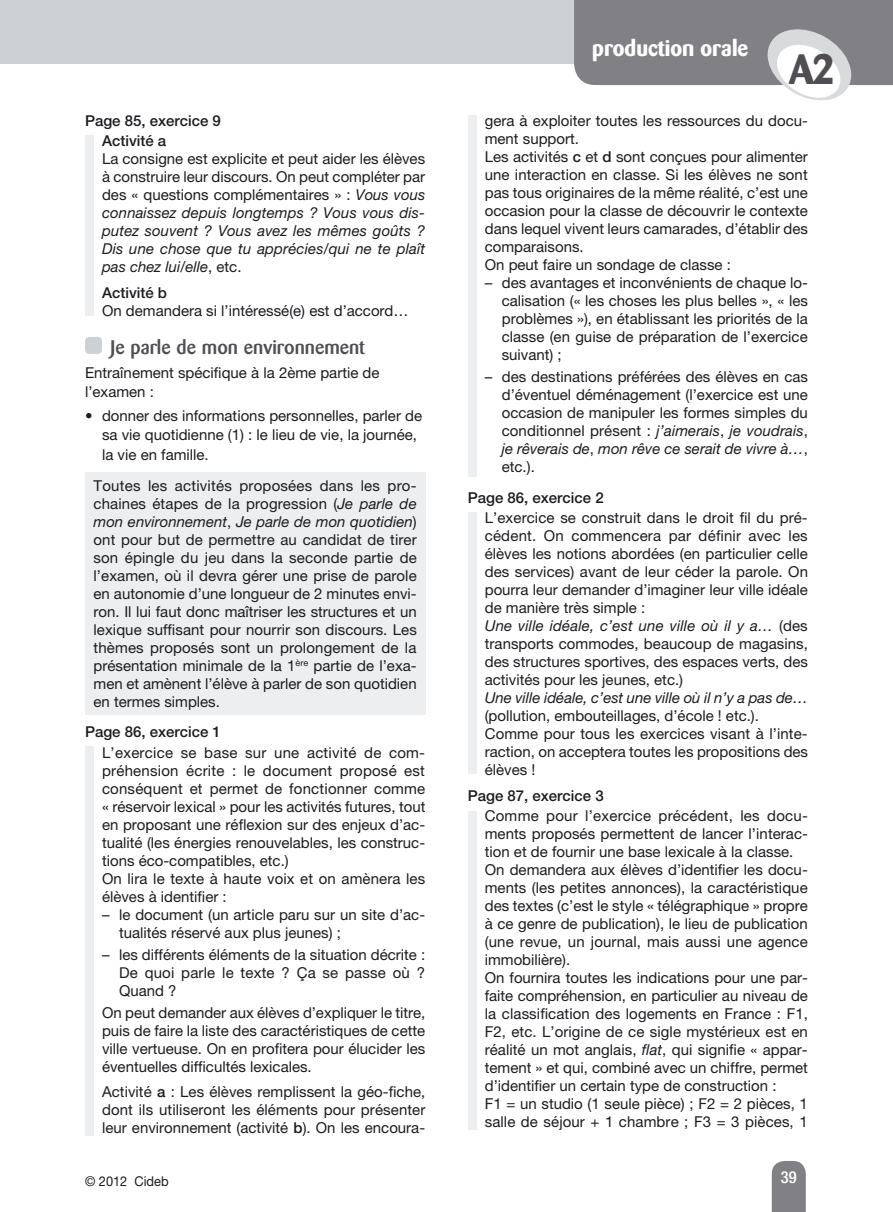
<style>
.page{position:relative;width:893px;height:1212px;background:#fff}
.page>*{position:absolute;margin:0;border:0;box-sizing:border-box;transform-origin:0 0}
.t1{font:700 42px "Barmeno";color:#504e53}
.t2{font:700 22.5px "Barmeno";color:#fff}
.t3{font:500 19.5px "Barmeno";color:#504e53}
.t4{font:500 condensed 16.5px "Helvetica Neue LT Std";color:#fff}
.t5{font:15px/18px "Helvetica Neue LT Std";color:#1b1c20}
.t6{font:italic 15px/18px "Helvetica Neue LT Std";color:#1b1c20;text-align:justify}
.t7{font:500 15px/20.1px "Helvetica Neue LT Std";color:#1b1c20}
.t8{font:13.5px "Helvetica Neue";color:#1b1c20;scale:.95 1}
.s1{font-style:normal}
.s2{font-style:italic}
.s3{font-weight:500}
</style>
<div class="page">
<div style="left:772px;top:1161px;width:34px;height:51px;background:#818084"></div>
<div style="left:0;top:0;width:893px;height:64px;background:#ced1d3"></div>
<svg style="left:574px;top:0;width:319px;height:101px"></svg>
<div style="left:85px;top:472px;width:340px;height:243px;background:#edeeef"></div>
<div style="left:85px;top:337px;width:17px;height:17px;background:#ced1d3;border-radius:4px"></div>
<div style="left:85px;top:135px;width:9px;height:181px;background:#edeeef"></div>
<div style="left:85px;top:747px;width:9px;height:389px;background:#edeeef"></div>
<div style="left:468px;top:115px;width:8px;height:361px;background:#edeeef"></div>
<div style="left:468px;top:512px;width:8px;height:262px;background:#edeeef"></div>
<div style="left:468px;top:811px;width:8px;height:319px;background:#edeeef"></div>
<p class="t7" style="left:102px;top:110px;width:120px;text-indent:-17px">Page 85, exercice 9<br>Activité a</p>
<p class="t6" style="left:102px;top:149px;width:325px"><span class="s1">La consigne est explicite et peut aider les élèves à construire leur discours. On peut compléter par des « questions complémentaires » :</span> Vous vous connaissez depuis longtemps ? Vous vous dis&shy;putez souvent ? Vous avez les mêmes goûts ?<br>Dis une chose que tu apprécies/qui ne te plaît pas chez lui/elle<span class="s1">, etc.</span></p>
<p class="t7" style="left:102px;top:283px;width:67px">Activité b</p>
<p class="t5" style="left:102px;top:302px;width:308px">On demandera si l’intéressé(e) est d’accord…</p>
<h3 class="t3" style="left:111px;top:336px;width:256px">Je parle de mon environnement</h3>
<p class="t5" style="left:85px;top:362px;width:296px;line-height:19.5px">Entraînement spécifique à la 2ème partie de l’examen :</p>
<p class="t5" style="left:102px;top:406px;width:322px;line-height:19.5px;text-indent:-17px">• donner des informations personnelles, parler de sa vie quotidienne (1) : le lieu de vie, la journée, la vie en famille.</p>
<p class="t5" style="left:94px;top:476px;width:325px;text-align:justify">Toutes les activités proposées dans les pro&shy;chaines étapes de la progression (<span class="s2">Je parle de mon environnement</span>, <span class="s2">Je parle de mon quotidien</span>) ont pour but de permettre au candidat de tirer son épingle du jeu dans la seconde partie de l’examen, où il devra gérer une prise de parole en autonomie d’une longueur de 2 minutes envi&shy;ron. Il lui faut donc maîtriser les structures et un lexique suffisant pour nourrir son discours. Les thèmes proposés sont un prolongement de la présentation minimale de la 1<sup>ère</sup> partie de l’exa&shy;men et amènent l’élève à parler de son quotidien en termes simples.</p>
<p class="t7" style="left:85px;top:722px;width:137px">Page 86, exercice 1</p>
<p class="t5" style="left:102px;top:743px;width:325px">L’exercice se base sur une activité de com&shy;préhension écrite : le document proposé est conséquent et permet de fonctionner comme « réservoir lexical » pour les activités futures, tout en proposant une réflexion sur des enjeux d’ac&shy;tualité (les énergies renouvelables, les construc&shy;tions éco-compatibles, etc.)<br>On lira le texte à haute voix et on amènera les élèves à identifier :</p>
<p class="t5" style="left:119px;top:905px;width:308px;text-indent:-17px">– le document (un article paru sur un site d’ac&shy;tualités réservé aux plus jeunes) ;</p>
<p class="t5" style="left:119px;top:945px;width:308px;text-align:justify;text-indent:-17px">– les différents éléments de la situation décrite :<br>De quoi parle le texte ? Ça se passe où ?<br>Quand ?</p>
<p class="t5" style="left:102px;top:1003px;width:325px;text-align:justify">On peut demander aux élèves d’expliquer le titre, puis de faire la liste des caractéristiques de cette ville vertueuse. On en profitera pour élucider les éventuelles difficultés lexicales.</p>
<p class="t5" style="left:102px;top:1082px;width:325px;text-align:justify">Activité <span class="s3">a</span> : Les élèves remplissent la géo-fiche, dont ils utiliseront les éléments pour présenter leur environnement (activité <span class="s3">b</span>). On les encoura-</p>
<h2 class="t2" style="left:592px;top:35px;width:158px">production orale</h2>
<h1 class="t1" style="left:789px;top:44px;width:48px">A2</h1>
<p class="t5" style="left:485px;top:111px;width:325px">gera à exploiter toutes les ressources du docu&shy;ment support.<br>Les activités <span class="s3">c</span> et <span class="s3">d</span> sont conçues pour alimenter une interaction en classe. Si les élèves ne sont pas tous originaires de la même réalité, c’est une occasion pour la classe de découvrir le contexte dans lequel vivent leurs camarades, d’établir des comparaisons.<br>On peut faire un sondage de classe :</p>
<p class="t5" style="left:502px;top:273px;width:308px;text-align:justify;text-indent:-17px">– des avantages et inconvénients de chaque lo&shy;calisation (« les choses les plus belles », « les problèmes »), en établissant les priorités de la classe (en guise de préparation de l’exercice suivant) ;</p>
<p class="t5" style="left:502px;top:367px;width:308px;text-align:justify;text-indent:-17px">– des destinations préférées des élèves en cas d’éventuel déménagement (l’exercice est une occasion de manipuler les formes simples du conditionnel présent : <span class="s2">j’aimerais</span>, <span class="s2">je voudrais</span>, <span class="s2">je rêverais de</span>, <span class="s2">mon rêve ce serait de vivre à…</span>, etc.).</p>
<p class="t7" style="left:468px;top:487px;width:137px">Page 86, exercice 2</p>
<p class="t5" style="left:485px;top:508px;width:325px">L’exercice se construit dans le droit fil du pré&shy;cédent. On commencera par définir avec les élèves les notions abordées (en particulier celle des services) avant de leur céder la parole. On pourra leur demander d’imaginer leur ville idéale de manière très simple :<br><span class="s2">Une ville idéale, c’est une ville où il y a…</span> (des transports commodes, beaucoup de magasins, des structures sportives, des espaces verts, des activités pour les jeunes, etc.)</p>
<p class="t6" style="left:485px;top:688px;width:325px">Une ville idéale, c’est une ville où il n’y a pas de…</p>
<p class="t5" style="left:485px;top:706px;width:325px">(pollution, embouteillages, d’école ! etc.).<br>Comme pour tous les exercices visant à l’inte&shy;raction, on acceptera toutes les propositions des élèves !</p>
<p class="t7" style="left:468px;top:786px;width:137px">Page 87, exercice 3</p>
<p class="t5" style="left:485px;top:807px;width:325px">Comme pour l’exercice précédent, les docu&shy;ments proposés permettent de lancer l’interac&shy;tion et de fournir une base lexicale à la classe.<br>On demandera aux élèves d’identifier les docu&shy;ments (les petites annonces), la caractéristique des textes (c’est le style « télégraphique » propre à ce genre de publication), le lieu de publication (une revue, un journal, mais aussi une agence immobilière).<br>On fournira toutes les indications pour une par&shy;faite compréhension, en particulier au niveau de la classification des logements en France : F1, F2, etc. L’origine de ce sigle mystérieux est en réalité un mot anglais, <span class="s2">flat</span>, qui signifie « appar&shy;tement » et qui, combiné avec un chiffre, permet d’identifier un certain type de construction :<br>F1 = un studio (1 seule pièce) ; F2 = 2 pièces, 1 salle de séjour + 1 chambre ; F3 = 3 pièces, 1</p>
<p class="t8" style="left:85px;top:1173px;width:90px">© 2012 Cideb</p>
<p class="t4" style="left:781px;top:1167px;width:17px">39</p>
</div>
